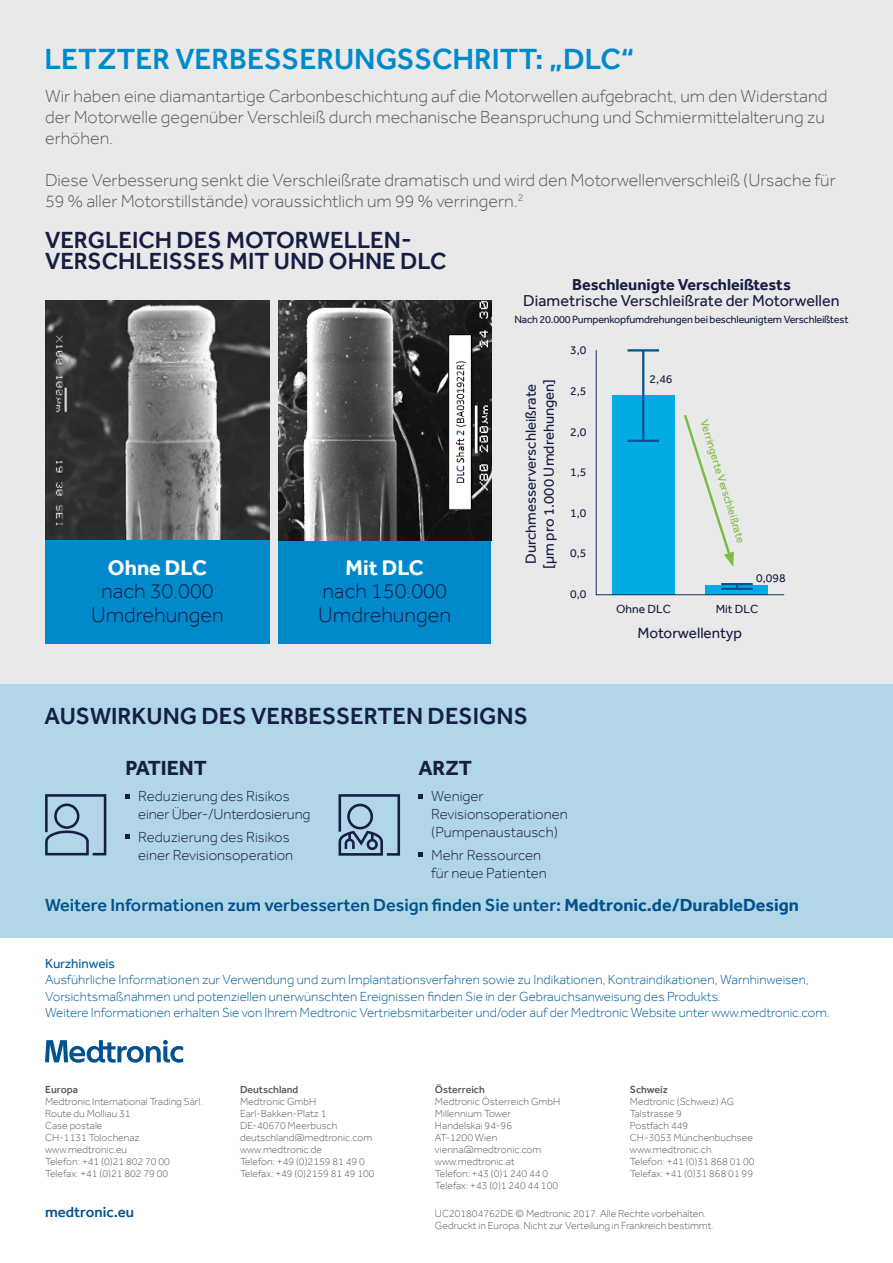
<style>
.page{position:relative;width:893px;height:1263px;background:#fff}
.page>*{position:absolute;margin:0;border:0;box-sizing:border-box;transform-origin:0 0}
.t1{font:500 30px "Effra";color:#008acb}
.t2{font:500 24px/20.9px "Effra";color:#171e43}
.t3{font:300 21.75px/23.2px "Effra";color:#171e43;text-align:center}
.t4{font:700 21.75px "Effra";color:#fff}
.t5{font:700 21px "Effra";color:#171e43}
.t6{font:300 18px/21px "Effra";color:#58595b}
.t7{font:500 18px "Effra";color:#02528e}
.t8{font:16.2px "Effra";color:#171e43}
.t9{font:700 16.2px "Effra";color:#171e43}
.t10{font:15.3px "Effra";color:#171e43}
.t11{font:300 15px/18px "Effra";color:#171e43}
.t12{font:15px/18px "Effra";color:#171e43;text-align:center}
.t13{font:500 15px "Effra";color:#02528e}
.t14{font:300 13.5px/16.5px "Effra";color:#005e98}
.t15{font:13.5px "Effra";color:#005e98}
.t16{font:12.15px "Effra";color:#171e43}
.t17{font:11.25px "Effra";color:#7bbd42}
.t18{font:10.8px "Effra";letter-spacing:-.02em;color:#171e43}
.t19{font:300 10.5px/12px "Effra";color:#58595b}
.t20{font:500 10.5px "Effra";color:#58595b}
.s1{font-weight:700}
</style>
<div class="page">
<div style="left:0;top:0;width:893px;height:714px;background:#e9e9ea"></div>
<div style="left:0;top:684px;width:893px;height:254px;background:#b1d6e7"></div>
<img style="left:45px;top:301px;width:225px;height:239px">
<div style="left:45px;top:540px;width:225px;height:104px;background:#008acb"></div>
<div style="left:278px;top:540px;width:213px;height:104px;background:#008acb"></div>
<img style="left:278px;top:301px;width:213px;height:239px">
<hr style="left:596px;top:350px;width:1px;height:245px;background:#172c55">
<div style="left:612px;top:395px;width:63px;height:199px;background:#00ace4"></div>
<div style="left:705px;top:585px;width:63px;height:9px;background:#00ace4"></div>
<hr style="left:627px;top:349px;width:32px;height:2px;background:#02528e">
<hr style="left:627px;top:440px;width:32px;height:2px;background:#02528e">
<hr style="left:721px;top:583px;width:32px;height:2px;background:#02528e">
<hr style="left:721px;top:588px;width:32px;height:2px;background:#02528e">
<hr style="left:642px;top:351px;width:2px;height:89px;background:#02528e">
<hr style="left:596px;top:594px;width:188px;height:1px;background:#172c55">
<svg style="left:684px;top:415px;width:50px;height:152px"></svg>
<svg style="left:45px;top:794px;width:61px;height:61px"></svg>
<svg style="left:125px;top:794px;width:5px;height:4px"></svg>
<svg style="left:125px;top:834px;width:5px;height:5px"></svg>
<svg style="left:339px;top:794px;width:61px;height:62px"></svg>
<svg style="left:418px;top:794px;width:5px;height:4px"></svg>
<svg style="left:418px;top:852px;width:5px;height:5px"></svg>
<svg style="left:45px;top:1040px;width:138px;height:23px"></svg>
<h1 class="t1" style="left:45px;top:41px;width:169px">LETZTER Verbesserungsschritt</h1>
<h1 class="t1" style="left:535px;top:41px;width:101px">: „DLC“</h1>
<h3 class="t6" style="left:45px;top:85px;width:784px">Wir haben eine diamantartige Carbonbeschichtung auf die Motorwellen aufgebracht, um den Widerstand der Motorwelle gegenüber Verschleiß durch mechanische Beanspruchung und Schmiermittelalterung zu erhöhen.</h3>
<h3 class="t6" style="left:45px;top:169px;width:792px">Diese Verbesserung senkt die Verschleißrate dramatisch und wird den Motorwellenverschleiß (Ursache für<br>59 % aller Motorstillstände) voraussichtlich um 99 % verringern.<sup>2</sup></h3>
<h2 class="t2" style="left:45px;top:229px;width:403px">VERGLEICH DES MOTORWELLEN-<br>VERSCHLEISSES MIT UND OHNE DLC</h2>
<h3 class="t4" style="left:108px;top:555px;width:100px">Ohne DLC</h3>
<h3 class="t3" style="left:91px;top:579px;width:134px">nach 30.000<br>Umdrehungen</h3>
<h3 class="t4" style="left:346px;top:555px;width:80px">Mit DLC</h3>
<h3 class="t3" style="left:318px;top:579px;width:134px;text-align:left">nach 150.000<br>Umdrehungen</h3>
<h3 class="t9" style="left:572px;top:275px;width:220px">Beschleunigte Verschleißtests</h3>
<h3 class="t8" style="left:523px;top:291px;width:318px">Diametrische Verschleißrate der Motorwellen</h3>
<p class="t18" style="left:514px;top:313px;width:336px">Nach 20.000 Pumpenkopfumdrehungen bei beschleunigtem Verschleißtest</p>
<h3 class="t12" style="left:522px;top:569px;width:192px;rotate:-90deg">Durchmesserverschleißrate [µm pro 1.000 Umdrehungen]</h3>
<p class="t16" style="left:570px;top:343px;width:18px">3,0</p>
<p class="t16" style="left:570px;top:384px;width:18px">2,5</p>
<p class="t16" style="left:570px;top:424px;width:18px">2,0</p>
<p class="t16" style="left:570px;top:465px;width:18px">1,5</p>
<p class="t16" style="left:570px;top:505px;width:18px">1,0</p>
<p class="t16" style="left:570px;top:546px;width:18px">0,5</p>
<p class="t16" style="left:570px;top:587px;width:18px">0,0</p>
<p class="t16" style="left:650px;top:372px;width:24px">2,46</p>
<p class="t17" style="left:710px;top:418px;width:130px;rotate:73deg">Verringerte Verschleißrate</p>
<p class="t16" style="left:756px;top:571px;width:31px">0,098</p>
<p class="t16" style="left:616px;top:601px;width:56px">Ohne DLC</p>
<p class="t16" style="left:716px;top:601px;width:44px">Mit DLC</p>
<h3 class="t10" style="left:638px;top:624px;width:106px">Motorwellentyp</h3>
<h2 class="t2" style="left:45px;top:706px;width:485px">AUSWIRKUNG DES VERBESSERTEN DESIGNS</h2>
<h3 class="t5" style="left:125px;top:755px;width:83px">PATIENT</h3>
<h3 class="t11" style="left:138px;top:787px;width:174px">Reduzierung des Risikos einer Über-/Unterdosierung</h3>
<h3 class="t11" style="left:138px;top:827px;width:157px">Reduzierung des Risikos einer Revisionsoperation</h3>
<h3 class="t5" style="left:418px;top:755px;width:55px">ARZT</h3>
<h3 class="t11" style="left:431px;top:787px;width:138px">Weniger<br>Revisionsoperationen (Pumpenaustausch)</h3>
<h3 class="t11" style="left:431px;top:845px;width:117px">Mehr Ressourcen für neue Patienten</h3>
<h3 class="t7" style="left:45px;top:895px;width:755px">Weitere Informationen zum verbesserten Design finden Sie unter: <span class="s1">Medtronic.de/DurableDesign</span></h3>
<p class="t15" style="left:45px;top:955px;width:72px">Kurzhinweis</p>
<p class="t14" style="left:45px;top:971px;width:786px">Ausführliche Informationen zur Verwendung und zum Implantationsverfahren sowie zu Indikationen, Kontraindikationen, Warnhinweisen,<br>Vorsichtsmaßnahmen und potenziellen unerwünschten Ereignissen finden Sie in der Gebrauchsanweisung des Produkts.<br>Weitere Informationen erhalten Sie von Ihrem Medtronic Vertriebsmitarbeiter und/oder auf der Medtronic Website unter www.medtronic.com.</p>
<p class="t20" style="left:45px;top:1083px;width:34px">Europa</p>
<p class="t19" style="left:45px;top:1096px;width:159px">Medtronic International Trading Sàrl.<br>Route du Molliau 31<br>Case postale<br>CH-1131 Tolochenaz www.medtronic.eu<br>Telefon: +41 (0)21 802 70 00<br>Telefax: +41 (0)21 802 79 00</p>
<h3 class="t13" style="left:45px;top:1203px;width:90px">medtronic.eu</h3>
<p class="t20" style="left:240px;top:1083px;width:60px">Deutschland</p>
<p class="t19" style="left:240px;top:1096px;width:136px">Medtronic GmbH<br>Earl-Bakken-Platz 1<br>DE-40670 Meerbusch deutschland@medtronic.com www.medtronic.de<br>Telefon: +49 (0)2159 81 49 0<br>Telefax: +49 (0)2159 81 49 100</p>
<p class="t20" style="left:435px;top:1083px;width:51px">Österreich</p>
<p class="t19" style="left:435px;top:1096px;width:127px">Medtronic Österreich GmbH<br>Millennium Tower<br>Handelskai 94-96<br>AT-1200 Wien vienna@medtronic.com www.medtronic.at<br>Telefon: +43 (0)1 240 44 0<br>Telefax: +43 (0)1 240 44 100</p>
<p class="t20" style="left:630px;top:1083px;width:39px">Schweiz</p>
<p class="t19" style="left:630px;top:1096px;width:126px">Medtronic (Schweiz) AG<br>Talstrasse 9<br>Postfach 449<br>CH-3053 Münchenbuchsee www.medtronic.ch<br>Telefon: +41 (0)31 868 01 00<br>Telefax: +41 (0)31 868 01 99</p>
<p class="t19" style="left:435px;top:1207px;width:280px">UC201804762DE © Medtronic 2017. Alle Rechte vorbehalten.<br>Gedruckt in Europa. Nicht zur Verteilung in Frankreich bestimmt.</p>
</div>
